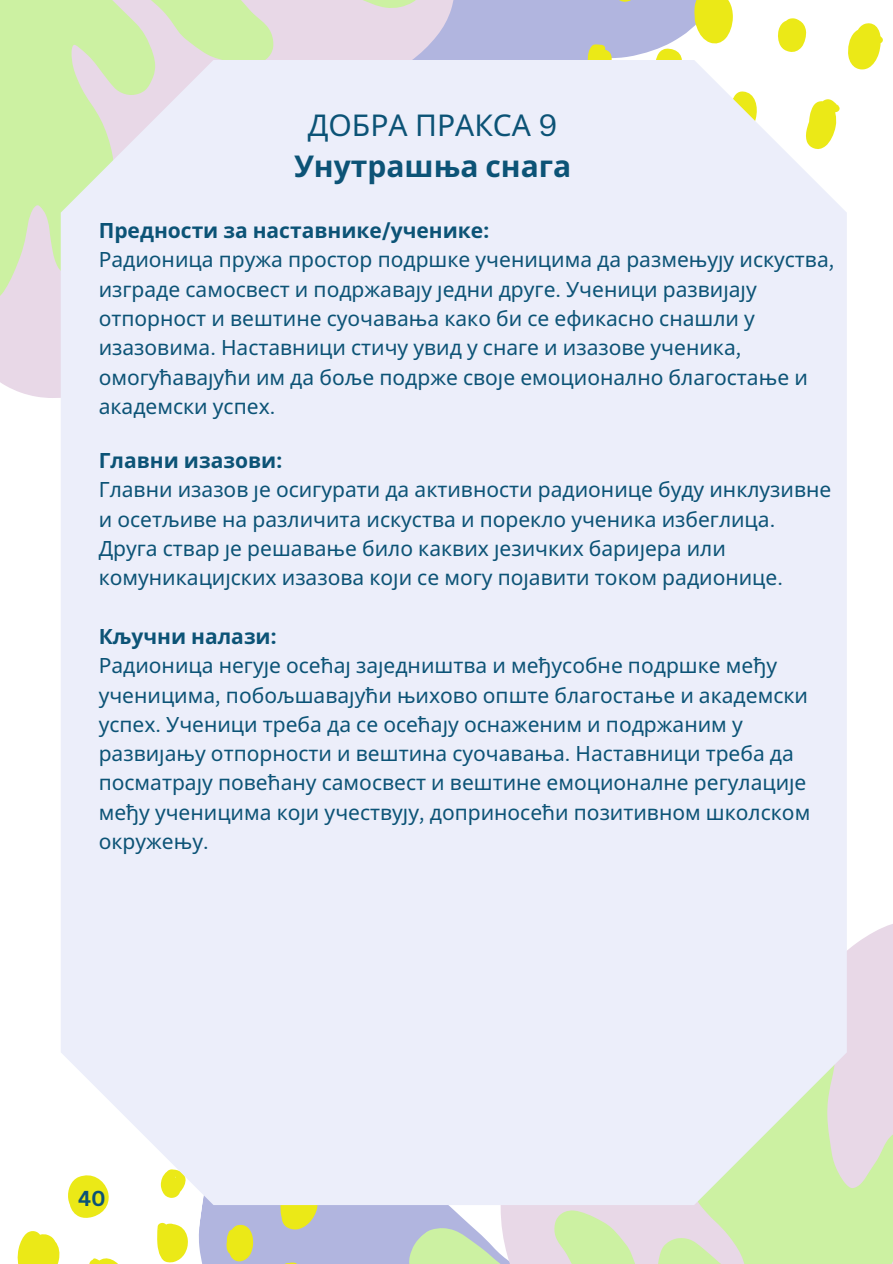
<style>
.page{position:relative;width:893px;height:1264px;background:#fff}
.page>*{position:absolute;margin:0;border:0;box-sizing:border-box;transform-origin:0 0}
.t1{font:700 30px/41.7px "Noto Sans";color:#0c5376;text-align:center}
.t2{font:21px/29.2px "Noto Sans";color:#0c5376}
.t3{font:700 21px "Noto Sans";color:#0c5376}
.t4{font:700 21px "Canva Sans";color:#0c5376}
.s1{font-weight:400}
.s2{font-family:"Canva Sans";font-weight:400}
.s3{font-family:"Canva Sans"}
</style>
<div class="page">
<svg style="left:846px;top:884px;width:46px;height:74px"></svg>
<svg style="left:804px;top:958px;width:88px;height:305px;background:#dce2ca"></svg>
<div style="left:479px;top:0;width:108px;height:60px;background:#b1b5df"></div>
<svg style="left:360px;top:1204px;width:444px;height:59px;background:#d3ddcb"></svg>
<svg style="left:263px;top:0;width:216px;height:60px;background:#dcd2e2"></svg>
<svg style="left:0;top:0;width:263px;height:352px;background:#d3eab5"></svg>
<svg style="left:17px;top:1204px;width:314px;height:59px"></svg>
<svg style="left:587px;top:0;width:296px;height:70px"></svg>
<div style="left:61px;top:60px;width:785px;height:1144px;background:#eceefa"></div>
<p class="t1" style="left:294px;top:103px;width:279px"><span class="s1">ДОБРА ПРАКСА</span> <span class="s2">9<br></span>Унутрашња снага</p>
<p class="t3" style="left:99px;top:216px;width:392px">Предности за наставнике<span class="s3">/</span>ученике<span class="s3">:</span></p>
<p class="t2" style="left:99px;top:245px;width:737px">Радионица пружа простор подршке ученицима да размењују искуства<span class="s3">, </span>изграде самосвест и подржавају једни друге<span class="s3">.</span> Ученици развијају отпорност и вештине суочавања како би се ефикасно снашли у изазовима<span class="s3">.</span> Наставници стичу увид у снаге и изазове ученика<span class="s3">, </span>омогућавајући им да боље подрже своје емоционално благостање и</p>
<p class="t2" style="left:99px;top:391px;width:178px">академски успех<span class="s3">.</span></p>
<p class="t3" style="left:99px;top:445px;width:185px">Главни изазови<span class="s3">:</span></p>
<h1 class="t2" style="left:99px;top:474px;width:734px">Главни изазов је осигурати да активности радионице буду инклузивне и осетљиве на различита искуства и порекло ученика избеглица<span class="s3">.<br></span>Друга ствар је решавање било каквих језичких баријера или комуникацијских изазова који се могу појавити током радионице<span class="s3">.</span></h1>
<p class="t3" style="left:99px;top:621px;width:179px">Кључни налази<span class="s3">:</span></p>
<p class="t2" style="left:99px;top:650px;width:713px">Радионица негује осећај заједништва и међусобне подршке међу ученицима<span class="s3">,</span> побољшавајући њихово опште благостање и академски успех<span class="s3">.</span> Ученици треба да се осећају оснаженим и подржаним у развијању отпорности и вештина суочавања<span class="s3">.</span> Наставници треба да посматрају повећану самосвест и вештине емоционалне регулације међу ученицима који учествују<span class="s3">,</span> доприносећи позитивном школском</p>
<p class="t2" style="left:99px;top:826px;width:111px">окружењу<span class="s3">.</span></p>
<p class="t4" style="left:78px;top:1183px;width:29px">40</p>
</div>
